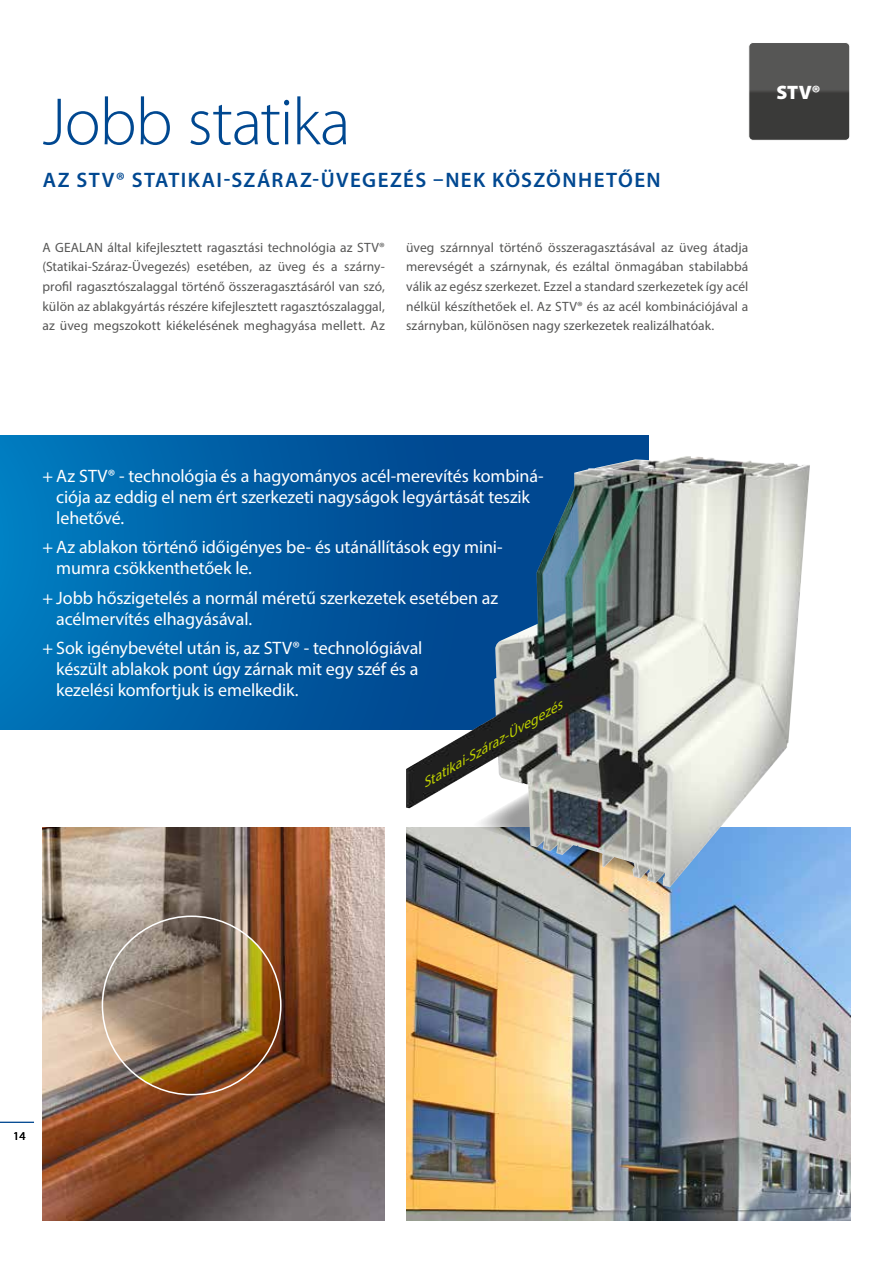
<style>
.page{position:relative;width:893px;height:1263px;background:#fff}
.page>*{position:absolute;margin:0;border:0;box-sizing:border-box;transform-origin:0 0}
.t1{font:300 67.5px "Myriad Pro";letter-spacing:-.02em;color:#004891}
.t2{font:600 21px "Myriad Pro";letter-spacing:.065em;color:#004891}
.t3{font:900 19.5px "Myriad Pro";color:#fff}
.t4{font:18px/21px "Myriad Pro";letter-spacing:-.005em;color:#fff}
.t5{font:13.5px/19.6px "Myriad Pro";letter-spacing:.005em;color:#565655;text-align:justify}
.t6{font:italic 13.35px "Myriad Pro";color:#bed000;scale:1.16 1}
.t7{font:12px "Myriad Pro";color:#000}
</style>
<div class="page">
<img style="left:43px;top:828px;width:342px;height:392px">
<img style="left:406px;top:828px;width:444px;height:392px">
<img style="left:102px;top:916px;width:179px;height:179px;border-radius:89px">
<div style="left:0;top:435px;width:648px;height:295px;background:linear-gradient(to right,#0075b9,#003d87)"></div>
<img style="left:406px;top:456px;width:404px;height:431px">
<svg style="left:750px;top:44px;width:98px;height:95px;background:#484847"></svg>
<div style="left:748px;top:42px;width:102px;height:99px;border:1px solid #fff;border-radius:4px"></div>
<hr style="left:0;top:1122px;width:34px;height:1px;background:#004891">
<h1 class="t1" style="left:43px;top:81px;width:310px">Jobb statika</h1>
<h2 class="t2" style="left:43px;top:166px;width:620px">AZ STV® STATIKAI-SZÁRAZ-ÜVEGEZÉS –NEK KÖSZÖNHETŐEN</h2>
<p class="t5" style="left:43px;top:237px;width:344px">A GEALAN által kifejlesztett ragasztási technológia az STV® (Statikai-Száraz-Üvegezés) esetében, az üveg és a szárny&shy;profil ragasztószalaggal történő összeragasztásáról van szó, külön az ablakgyártás részére kifejlesztett ragasztószalaggal, az üveg megszokott kiékelésének meghagyása mellett. Az</p>
<p class="t5" style="left:406px;top:237px;width:344px">üveg szárnnyal történő összeragasztásával az üveg átadja merevségét a szárnynak, és ezáltal önmagában stabilabbá válik az egész szerkezet. Ezzel a standard szerkezetek így acél nélkül készíthetőek el. Az STV® és az acél kombinációjával a szárnyban, különösen nagy szerkezetek realizálhatóak.</p>
<h3 class="t3" style="left:776px;top:79px;width:46px">STV®</h3>
<h3 class="t4" style="left:56px;top:465px;width:489px;text-indent:-14px">+ Az STV® - technológia és a hagyományos acél-merevítés kombiná&shy;ciója az eddig el nem ért szerkezeti nagyságok legyártását teszik lehetővé.</h3>
<h3 class="t4" style="left:56px;top:537px;width:448px;text-indent:-14px">+ Az ablakon történő időigényes be- és utánállítások egy mini&shy;mumra csökkenthetőek le.</h3>
<h3 class="t4" style="left:56px;top:587px;width:444px;text-indent:-14px">+ Jobb hőszigetelés a normál méretű szerkezetek esetében az acélmervítés elhagyásával.</h3>
<h3 class="t4" style="left:56px;top:638px;width:368px;text-indent:-14px">+ Sok igénybevétel után is, az STV® - technológiával készült ablakok pont úgy zárnak mit egy széf és a kezelési komfortjuk is emelkedik.</h3>
<p class="t6" style="left:418px;top:777px;width:139px;rotate:-30deg">Statikai-Száraz-Üvegezés</p>
<p class="t7" style="left:13px;top:1128px;width:14px">14</p>
</div>
